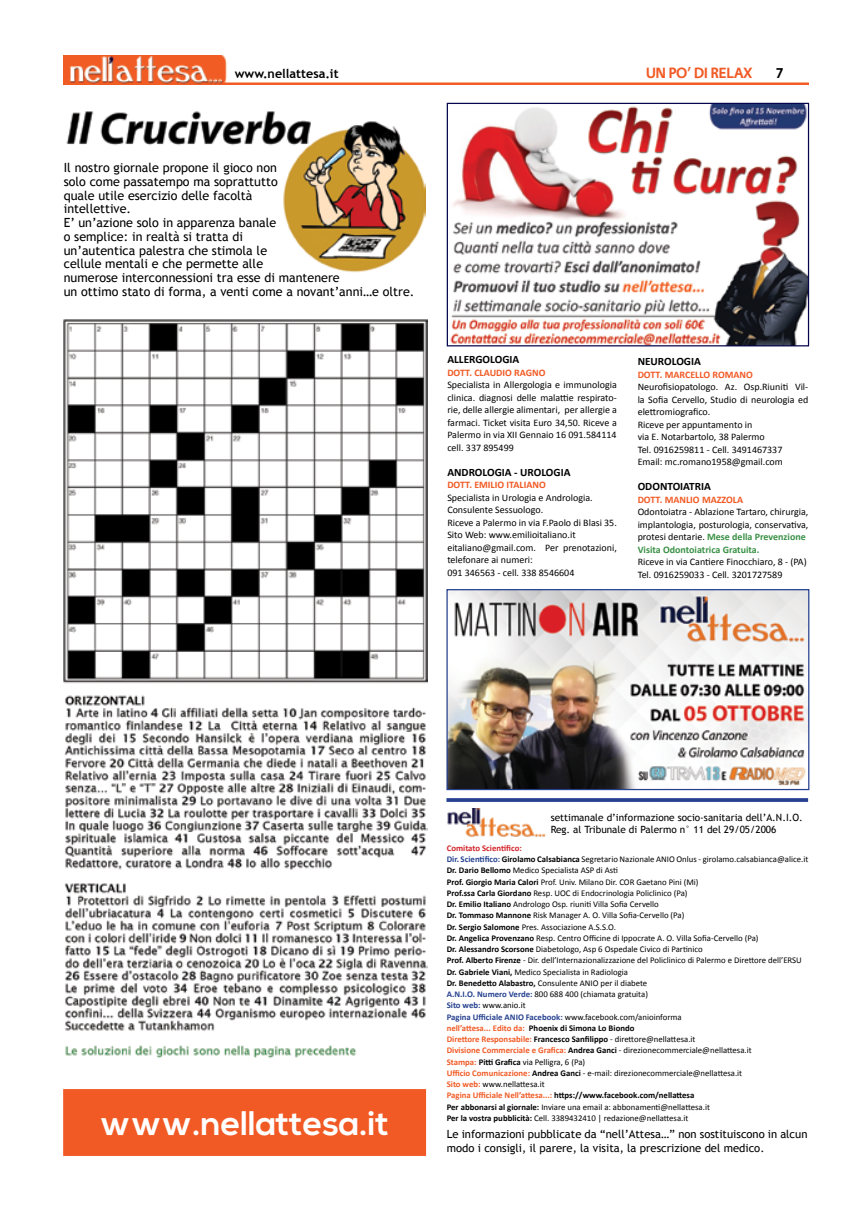
<style>
.page{position:relative;width:858px;height:1212px;background:#fff}
.page>*{position:absolute;margin:0;border:0;box-sizing:border-box;transform-origin:0 0}
.t1{font:700 34.12px "Nexa";color:#fff}
.t2{font:700 15px "Vegur";color:#f15a25}
.t3{font:700 15px "Vegur";color:#000}
.t4{font:12.62px/13.8px "Trebuchet MS";color:#000}
.t5{font:700 12.5px "Trebuchet MS";color:#000}
.t6{font:11.25px/13.8px "Trebuchet MS";color:#000}
.t7{font:700 11.25px "Calibri";color:#000}
.t8{font:10px/12.5px "Calibri";color:#000}
.t9{font:10px/12px "Trebuchet MS";color:#000}
.t10{font:700 10px "Calibri";color:#f15a25}
.t11{font:8.75px/11.2px "Calibri";color:#000}
.s1{font-weight:700;color:#389044}
.s2{font-weight:700;color:#d2232a}
.s3{font-weight:700;color:#25408f}
.s4{font-weight:700}
.s5{font-weight:700;color:#f15a25}
</style>
<div class="page">
<img style="left:450px;top:105px;width:357px;height:239px">
<div style="left:446px;top:103px;width:363px;height:243px;border:1px solid #07074e"></div>
<img style="left:447px;top:809px;width:98px;height:28px">
<svg style="left:446px;top:798px;width:362px;height:4px"></svg>
<img style="left:64px;top:55px;width:744px;height:29px">
<img style="left:64px;top:319px;width:363px;height:740px">
<img style="left:448px;top:591px;width:359px;height:197px">
<div style="left:446px;top:589px;width:363px;height:201px;border:1px solid #25408f"></div>
<img style="left:66px;top:111px;width:359px;height:162px">
<div style="left:63px;top:1089px;width:363px;height:67px;background:#f15a25;border:1px solid #f15a25"></div>
<h3 class="t5" style="left:235px;top:66px;width:105px">www.nellattesa.it</h3>
<h2 class="t2" style="left:646px;top:64px;width:108px">UN PO’ DI RELAX</h2>
<h2 class="t3" style="left:775px;top:64px;width:9px">7</h2>
<p class="t4" style="left:64px;top:161px;width:352px">Il nostro giornale propone il gioco non<br>solo come passatempo ma soprattutto<br>quale utile esercizio delle facoltà<br>intellettive.<br>E’ un’azione solo in apparenza banale<br>o semplice: in realtà si tratta di<br>un’autentica palestra che stimola le<br>cellule mentali e che permette alle<br>numerose interconnessioni tra esse di mantenere<br>un ottimo stato di forma, a venti come a novant’anni…e oltre.</p>
<p class="t7" style="left:447px;top:352px;width:73px">ALLERGOLOGIA</p>
<p class="t10" style="left:447px;top:366px;width:100px">DOTT. CLAUDIO RAGNO</p>
<p class="t8" style="left:447px;top:379px;width:171px;text-align:justify">Specialista in Allergologia e immunologia clinica. diagnosi delle malattie respirato&shy;rie, delle allergie alimentari, per allergie a farmaci. Ticket visita Euro 34,50. Riceve a Palermo in via XII Gennaio 16 091.584114 cell. 337 895499</p>
<p class="t7" style="left:447px;top:465px;width:125px">ANDROLOGIA - UROLOGIA</p>
<p class="t10" style="left:447px;top:479px;width:100px">DOTT. EMILIO ITALIANO</p>
<p class="t8" style="left:447px;top:491px;width:171px">Specialista in Urologia e Andrologia.<br>Consulente Sessuologo.<br>Riceve a Palermo in via F.Paolo di Blasi 35.<br>Sito Web: www.emilioitaliano.it eitaliano@gmail.com. Per prenotazioni, telefonare ai numeri:<br>091 346563 - cell. 338 8546604</p>
<p class="t7" style="left:637px;top:354px;width:65px">NEUROLOGIA</p>
<p class="t10" style="left:637px;top:368px;width:117px">DOTT. MARCELLO ROMANO</p>
<p class="t8" style="left:637px;top:381px;width:172px">Neurofisiopatologo. Az. Osp.Riuniti Vil&shy;la Sofia Cervello, Studio di neurologia ed elettromiografico.<br>Riceve per appuntamento in<br>via E. Notarbartolo, 38 Palermo<br>Tel. 0916259811 - Cell. 3491467337<br>Email: mc.romano1958@gmail.com</p>
<p class="t7" style="left:637px;top:479px;width:75px">ODONTOIATRIA</p>
<p class="t10" style="left:637px;top:493px;width:107px">DOTT. MANLIO MAZZOLA</p>
<p class="t8" style="left:637px;top:506px;width:172px">Odontoiatra - Ablazione Tartaro, chirurgia, implantologia, posturologia, conservativa, protesi dentarie. <span class="s1">Mese della Prevenzione Visita Odontoiatrica Gratuita.</span></p>
<p class="t8" style="left:637px;top:556px;width:170px">Riceve in via Cantiere Finocchiaro, 8 - (PA)<br>Tel. 0916259033 - Cell. 3201727589</p>
<h1 class="t1" style="left:100px;top:1103px;width:290px">www.nellattesa.it</h1>
<p class="t9" style="left:550px;top:811px;width:254px">settimanale d’informazione socio-sanitaria dell’A.N.I.O.<br>Reg. al Tribunale di Palermo n° 11 del 29/05/2006</p>
<p class="t11" style="left:446px;top:842px;width:363px"><span class="s2">Comitato Scientifico:<br></span><span class="s3">Dir. Scientifico:</span> <span class="s4">Girolamo Calsabianca</span> Segretario Nazionale ANIO Onlus - girolamo.calsabianca@alice.it <span class="s4">Dr. Dario Bellomo</span> Medico Specialista ASP di Asti<br><span class="s4">Prof. Giorgio Maria Calori</span> Prof. Univ. Milano Dir. COR Gaetano Pini (Mi)<br><span class="s4">Prof.ssa Carla Giordano</span> Resp. UOC di Endocrinologia Policlinico (Pa)<br><span class="s4">Dr. Emilio Italiano</span> Andrologo Osp. riuniti Villa Sofia Cervello<br><span class="s4">Dr. Tommaso Mannone</span> Risk Manager A. O. Villa Sofia-Cervello (Pa)<br><span class="s4">Dr. Sergio Salomone</span> Pres. Associazione A.S.S.O.<br><span class="s4">Dr. Angelica Provenzano</span> Resp. Centro Officine di Ippocrate A. O. Villa Sofia-Cervello (Pa)<br><span class="s4">Dr. Alessandro Scorsone</span> Diabetologo, Asp 6 Ospedale Civico di Partinico<br><span class="s4">Prof. Alberto Firenze</span> - Dir. dell’Internazionalizzazione del Policlinico di Palermo e Direttore dell’ERSU <span class="s4">Dr. Gabriele Viani,</span> Medico Specialista in Radiologia<br><span class="s4">Dr. Benedetto Alabastro,</span> Consulente ANIO per il diabete<br><span class="s3">A.N.I.O. Numero Verde:</span> 800 688 400 (chiamata gratuita)<br><span class="s3">Sito web:</span> www.anio.it<br><span class="s3">Pagina Ufficiale ANIO Facebook:</span> www.facebook.com/anioinforma<br><span class="s5">nell’attesa... Edito da:</span> <span class="s4">Phoenix di Simona Lo Biondo<br></span><span class="s5">Direttore Responsabile:</span> <span class="s4">Francesco Sanfilippo</span> - direttore@nellattesa.it<br><span class="s5">Divisione Commerciale e Grafica:</span> <span class="s4">Andrea Ganci</span> - direzionecommerciale@nellattesa.it<br><span class="s5">Stampa:</span> <span class="s4">Pitti Grafica</span> via Pelligra, 6 (Pa)<br><span class="s5">Ufficio Comunicazione:</span> <span class="s4">Andrea Ganci</span> - e-mail: direzionecommerciale@nellattesa.it<br><span class="s5">Sito web:</span> www.nellattesa.it<br><span class="s5">Pagina Ufficiale Nell’attesa...:</span> <span class="s4">https://www.facebook.com/nellattesa<br>Per abbonarsi al giornale:</span> Inviare una email a: abbonamenti@nellattesa.it<br><span class="s4">Per la vostra pubblicità:</span> Cell. 3389432410 | redazione@nellattesa.it</p>
<p class="t6" style="left:446px;top:1127px;width:362px">Le informazioni pubblicate da “nell’Attesa…” non sostituiscono in alcun modo i consigli, il parere, la visita, la prescrizione del medico.</p>
</div>
